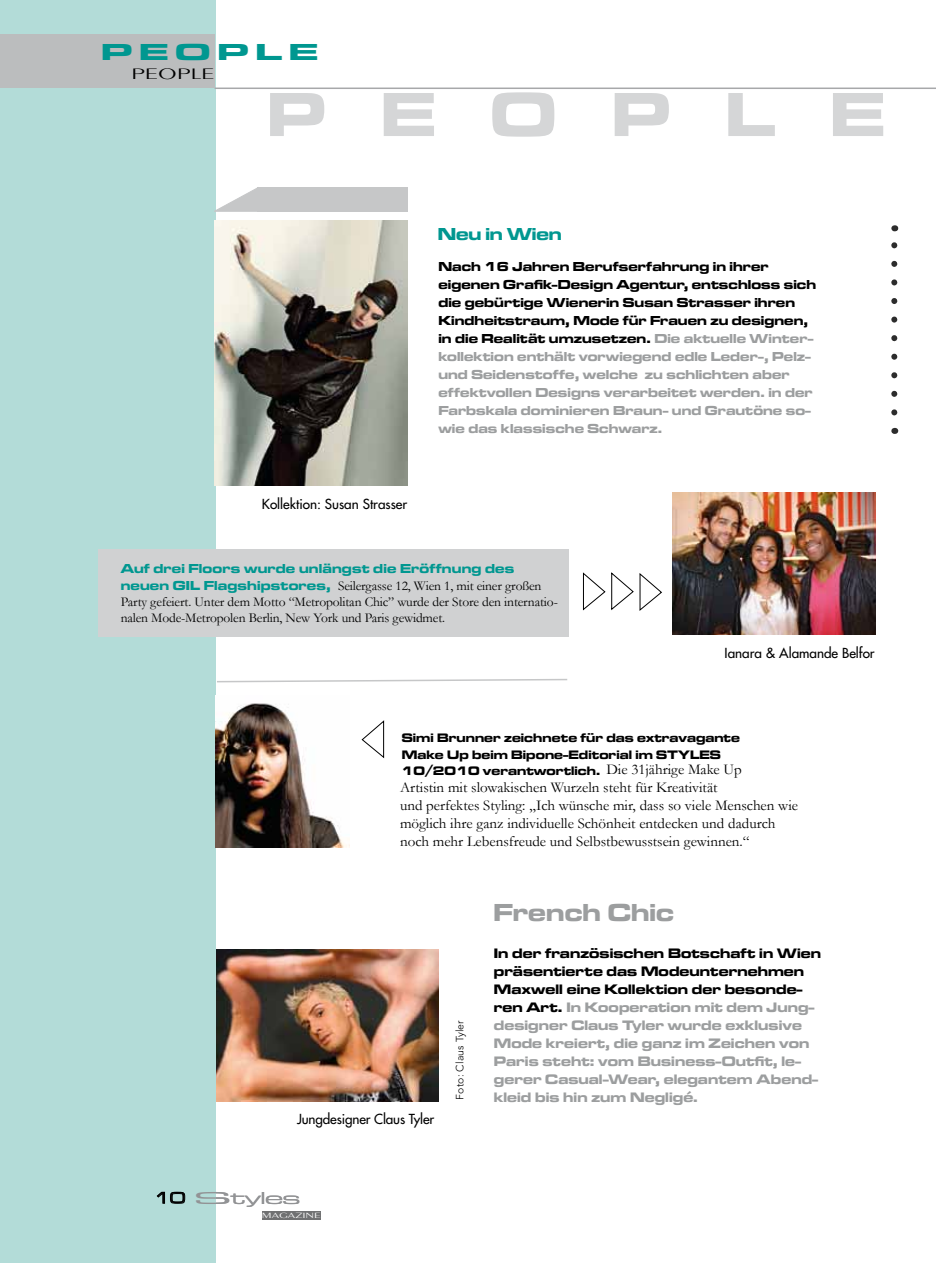
<style>
.page{position:relative;width:936px;height:1263px;background:#fff}
.page>*{position:absolute;margin:0;border:0;box-sizing:border-box;transform-origin:0 0}
.t1{font:64.5px "Microgramma D Bold Exte";letter-spacing:.81em;color:#d5d6d7;scale:1.05 1}
.t2{font:25.5px "Microgramma D Bold Exte";letter-spacing:.005em;color:#9c9e9f}
.t3{font:24px "Microgramma D Bold Exte";letter-spacing:.19em;color:#009790;scale:1.5 1}
.t4{font:18px "Microgramma D Bold Exte";letter-spacing:-.01em;color:#009790}
.t5{font:18px "Microgramma D Medi Exte";color:#929395;scale:2.5 1}
.t6{font:18px "Pig Nose Typ";color:#000}
.t7{font:15px/18px "Garamond";color:#000}
.t8{font:14.25px/18px "Microgramma D Bold Exte";letter-spacing:.005em;color:#9c9e9f}
.t9{font:13.5px/18px "Microgramma D Bold Exte";letter-spacing:.005em;color:#9c9e9f}
.t10{font:13.5px/16.2px "Garamond";letter-spacing:-.01em;color:#000}
.t11{font:13.5px "Futura";color:#000}
.t12{font:13.5px "Microgramma D Bold Exte";letter-spacing:.015em;color:#009790}
.t13{font:12.75px/16.5px "Microgramma D Bold Exte";letter-spacing:.005em;color:#000}
.t14{font:300 10.5px "Avenir";letter-spacing:.015em;color:#000}
.t15{font:9px "Pig Nose Typ";color:#fff}
.s1{color:#000}
.s2{font-family:"Microgramma D Bold Exte";color:#009790}
.s3{font-size:16.5px;color:#000}
</style>
<div class="page">
<div style="left:262px;top:1211px;width:58px;height:8px;background:#707172"></div>
<div style="left:0;top:0;width:215px;height:1263px;background:#b3dcd8"></div>
<hr style="left:214px;top:88px;width:721px;height:1px;background:#a7a8aa">
<div style="left:0;top:34px;width:214px;height:54px;background:#bbbdbe"></div>
<svg style="left:156px;top:1191px;width:29px;height:13px"></svg>
<div style="left:258px;top:187px;width:150px;height:25px;background:#c6c7c8"></div>
<svg style="left:214px;top:187px;width:44px;height:25px"></svg>
<img style="left:216px;top:949px;width:222px;height:152px">
<img style="left:215px;top:221px;width:193px;height:264px">
<svg style="left:215px;top:678px;width:353px;height:5px"></svg>
<img style="left:216px;top:703px;width:133px;height:144px">
<div style="left:98px;top:549px;width:471px;height:88px;background:#d0d1d2"></div>
<svg style="left:583px;top:572px;width:79px;height:39px"></svg>
<svg style="left:891px;top:242px;width:6px;height:170px"></svg>
<svg style="left:361px;top:720px;width:23px;height:38px"></svg>
<img style="left:672px;top:492px;width:203px;height:142px">
<h3 class="t3" style="left:101px;top:36px;width:146px">PEOPLE</h3>
<h3 class="t6" style="left:131px;top:63px;width:85px">PEOPLE</h3>
<h1 class="t1" style="left:267px;top:71px;width:589px">PEOPLE</h1>
<p class="t11" style="left:262px;top:495px;width:147px">Kollektion: Susan Strasser</p>
<h3 class="t4" style="left:438px;top:221px;width:125px">Neu in Wien</h3>
<p class="t9" style="left:438px;top:257px;width:379px"><span class="s1">Nach 16 Jahren Berufserfahrung in ihrer eigenen Grafik-Design Agentur, entschloss sich die gebürtige Wienerin Susan Strasser ihren Kindheitstraum, Mode für Frauen zu designen, in die Realität umzusetzen.</span> Die aktuelle Winter&shy;kollektion enthält vorwiegend edle Leder-, Pelz&shy;und Seidenstoffe, welche zu schlichten aber effektvollen Designs verarbeitet werden. in der Farbskala dominieren Braun- und Grautöne so&shy;wie das klassische Schwarz.</p>
<p class="t12" style="left:121px;top:560px;width:395px">Auf drei Floors wurde unlängst die Eröffnung des</p>
<p class="t10" style="left:121px;top:577px;width:439px"><span class="s2">neuen GIL Flagshipstores,</span> Seilergasse 12, Wien 1, mit einer großen<br>Party gefeiert. Unter dem Motto “Metropolitan Chic” wurde der Store den internatio&shy;nalen Mode-Metropolen Berlin, New York und Paris gewidmet.</p>
<p class="t11" style="left:724px;top:644px;width:152px">Ianara &amp; Alamande Belfor</p>
<p class="t13" style="left:402px;top:729px;width:339px">Simi Brunner zeichnete für das extravagante<br>Make Up beim Bipone-Editorial im STYLES</p>
<p class="t7" style="left:606px;top:760px;width:137px">Die 31jährige Make Up</p>
<p class="t13" style="left:402px;top:762px;width:200px">10/2010 verantwortlich.</p>
<p class="t7" style="left:400px;top:778px;width:399px">Artistin mit slowakischen Wurzeln steht für Kreativität<br>und perfektes Styling: „Ich wünsche mir, dass so viele Menschen wie möglich ihre ganz individuelle Schönheit entdecken und dadurch noch mehr Lebensfreude und Selbstbewusstsein gewinnen.“</p>
<p class="t11" style="left:297px;top:1110px;width:139px">Jungdesigner Claus Tyler</p>
<p class="t14" style="left:453px;top:1100px;width:81px;rotate:-90deg">Foto: Claus Tyler</p>
<h3 class="t5" style="left:154px;top:1187px;width:60px"><span class="s3">10</span> Styles</h3>
<p class="t15" style="left:262px;top:1210px;width:60px">MAGAZINE</p>
<h2 class="t2" style="left:493px;top:895px;width:182px">French Chic</h2>
<p class="t8" style="left:493px;top:943px;width:329px"><span class="s1">In der französischen Botschaft in Wien präsentierte das Modeunternehmen Maxwell eine Kollektion der besonde&shy;ren Art.</span> In Kooperation mit dem Jung&shy;designer Claus Tyler wurde exklusive Mode kreiert, die ganz im Zeichen von Paris steht: vom Business-Outfit, le&shy;gerer Casual-Wear, elegantem Abend&shy;kleid bis hin zum Negligé.</p>
</div>
